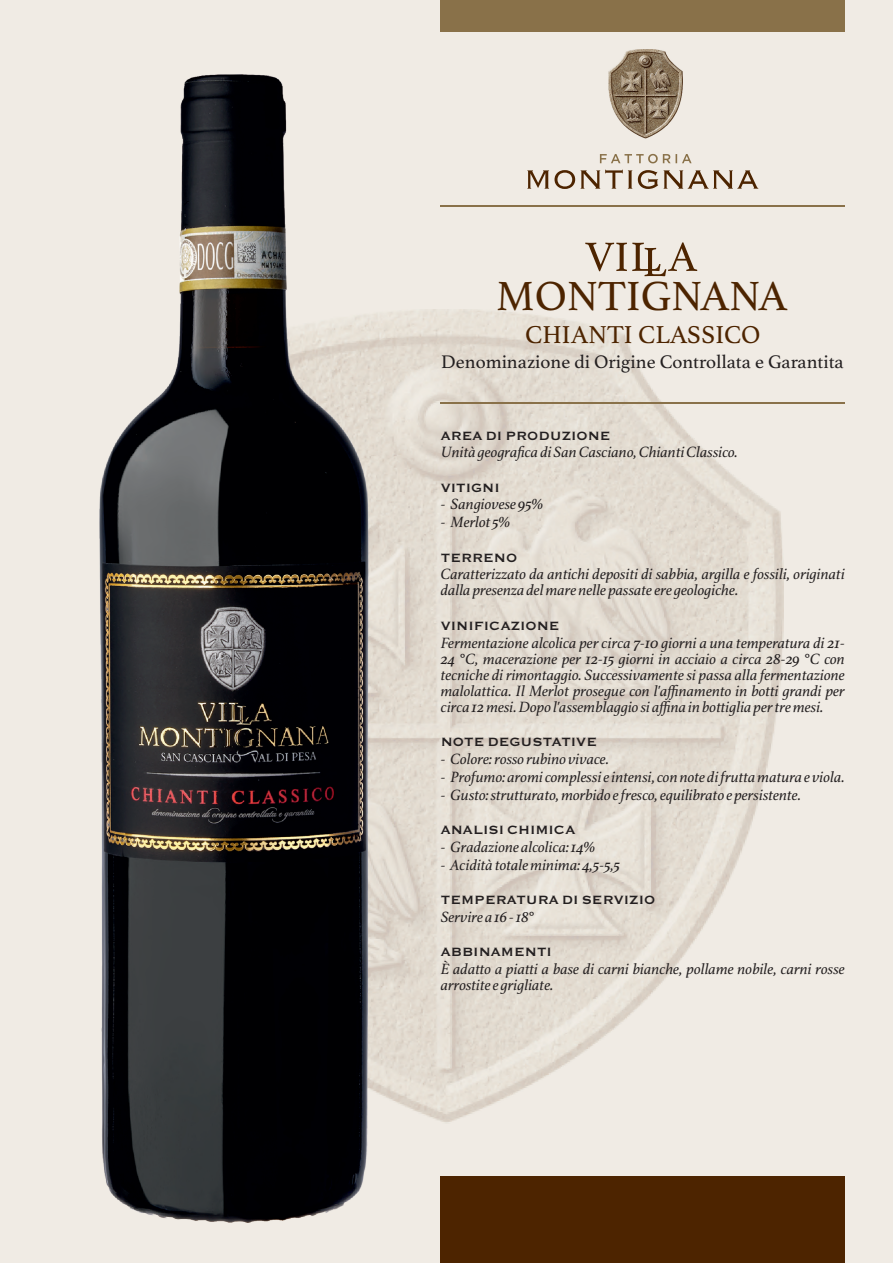
<style>
.page{position:relative;width:893px;height:1263px;background:#fff}
.page>*{position:absolute;margin:0;border:0;box-sizing:border-box;transform-origin:0 0}
.t1{font:43.05px "Athelas";color:#4d2400}
.t2{font:25.8px "Athelas";color:#4d2400}
.t3{font:19.35px "Athelas";color:#231f20}
.t4{font:italic 15.75px/16px "Athelas";color:#231f20}
.t5{font:700 15.75px "Copperplate Gothic BT";color:#231f20}
</style>
<div class="page">
<div style="left:0;top:0;width:892px;height:1263px;background:#f0ebe4"></div>
<img style="left:369px;top:310px;width:414px;height:812px">
<svg style="left:585px;top:242px;width:112px;height:34px"></svg>
<img style="left:99px;top:74px;width:270px;height:1148px">
<div style="left:441px;top:1176px;width:403px;height:87px;background:#4d2400"></div>
<div style="left:441px;top:0;width:403px;height:31px;background:#897149"></div>
<svg style="left:600px;top:154px;width:91px;height:9px"></svg>
<svg style="left:527px;top:170px;width:231px;height:19px"></svg>
<img style="left:608px;top:49px;width:74px;height:89px">
<hr style="left:441px;top:205px;width:403px;height:1px;background:#897149">
<hr style="left:441px;top:402px;width:403px;height:2px;background:#897149">
<h1 class="t1" style="left:496px;top:280px;width:293px">MONTIGNANA</h1>
<h2 class="t2" style="left:525px;top:325px;width:237px">CHIANTI CLASSICO</h2>
<p class="t3" style="left:441px;top:354px;width:404px">Denominazione di Origine Controllata e Garantita</p>
<p class="t5" style="left:441px;top:425px;width:171px">AREA DI PRODUZIONE</p>
<p class="t4" style="left:441px;top:446px;width:299px">Unità geografica di San Casciano, Chianti Classico.</p>
<p class="t5" style="left:441px;top:477px;width:61px">VITIGNI</p>
<p class="t4" style="left:441px;top:498px;width:104px">- Sangiovese 95%</p>
<p class="t4" style="left:441px;top:516px;width:71px">- Merlot 5%</p>
<p class="t5" style="left:441px;top:547px;width:78px">TERRENO</p>
<p class="t4" style="left:441px;top:568px;width:405px">Caratterizzato da antichi depositi di sabbia, argilla e fossili, originati dalla presenza del mare nelle passate ere geologiche.</p>
<p class="t5" style="left:441px;top:615px;width:120px">VINIFICAZIONE</p>
<p class="t4" style="left:441px;top:636px;width:405px;text-align:justify">Fermentazione alcolica per circa 7-10 giorni a una temperatura di 21- 24 °C, macerazione per 12-15 giorni in acciaio a circa 28-29 °C con tecniche di rimontaggio. Successivamente si passa alla fermentazione malolattica. Il Merlot prosegue con l'affinamento in botti grandi per circa 12 mesi. Dopo l'assemblaggio si affina in bottiglia pertre mesi.</p>
<p class="t5" style="left:441px;top:732px;width:158px">NOTE DEGUSTATIVE</p>
<p class="t4" style="left:441px;top:752px;width:170px">- Colore: rosso rubino vivace.</p>
<p class="t4" style="left:441px;top:770px;width:405px">- Profumo: aromi complessi e intensi, con note difrutta matura e viola.</p>
<p class="t4" style="left:441px;top:788px;width:362px">- Gusto: strutturato, morbido efresco, equilibrato e persistente.</p>
<p class="t5" style="left:441px;top:820px;width:136px">ANALISI CHIMICA</p>
<p class="t4" style="left:441px;top:840px;width:156px">- Gradazione alcolica: 14%</p>
<p class="t4" style="left:441px;top:858px;width:181px">- Aciditàtotale minima: 4,5-5,5</p>
<p class="t5" style="left:441px;top:890px;width:216px">TEMPERATURA DI SERVIZIO</p>
<p class="t4" style="left:441px;top:910px;width:95px">Servire a 16 - 18°</p>
<p class="t5" style="left:441px;top:942px;width:113px">ABBINAMENTI</p>
<p class="t4" style="left:441px;top:962px;width:405px">È adatto a piatti a base di carni bianche, pollame nobile, carni rosse arrostite e grigliate.</p>
</div>
